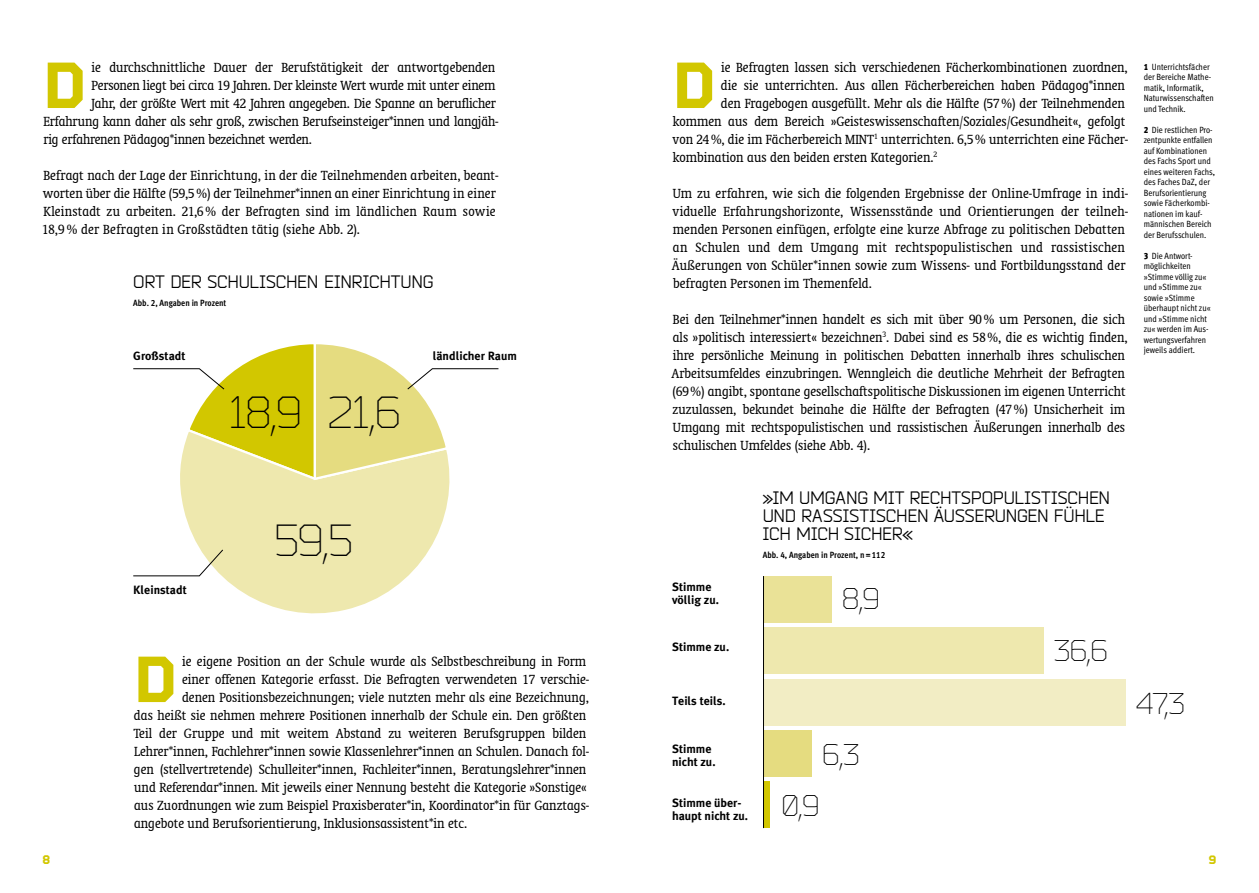
<style>
.page{position:relative;width:1259px;height:893px;background:#fff}
.page>*{position:absolute;margin:0;border:0;box-sizing:border-box;transform-origin:0 0}
.t1{font:900 64.05px "Bender";color:#d2c700}
.t2{font:300 45px "Bender";color:#000}
.t3{font:300 30px "Bender";color:#000}
.t4{font:18px/18px "Bender";letter-spacing:-.005em;color:#000}
.t5{font:condensed 15px/18px "Oranda BT";color:#000}
.t6{font:700 12px/13.5px "Meta Plus Lining";color:#000}
.t7{font:900 12px "Bender";color:#d2c700}
.t8{font:9px/10.5px "Meta Cond LF Book";color:#000}
.t9{font:9px "Meta Cond Bold LF";color:#000}
.s1{font-family:"Meta Cond LF Black"}
</style>
<div class="page">
<svg style="left:174px;top:482px;width:276px;height:132px"></svg>
<div style="left:763px;top:576px;width:68px;height:46px;background:#eae297"></div>
<div style="left:763px;top:627px;width:280px;height:47px;background:#eee8ae"></div>
<div style="left:763px;top:679px;width:362px;height:46px;background:#f2edc4"></div>
<div style="left:763px;top:730px;width:48px;height:47px;background:#e5dc80"></div>
<div style="left:763px;top:782px;width:7px;height:46px;background:#d2c700"></div>
<hr style="left:763px;top:576px;width:1px;height:252px;background:#000">
<svg style="left:133px;top:549px;width:90px;height:27px"></svg>
<svg style="left:133px;top:344px;width:366px;height:138px"></svg>
<h1 class="t1" style="left:44px;top:46px;width:43px">D</h1>
<p class="t5" style="left:91px;top:58px;width:405px">ie durchschnittliche Dauer der Berufstätigkeit der antwortgebenden</p>
<p class="t5" style="left:92px;top:76px;width:405px">Personen liegt bei circa 19 Jahren. Der kleinste Wert wurde mit unter einem</p>
<p class="t5" style="left:91px;top:94px;width:406px">Jahr, der größte Wert mit 42 Jahren angegeben. Die Spanne an beruflicher</p>
<p class="t5" style="left:43px;top:112px;width:457px">Erfahrung kann daher als sehr groß, zwischen Berufseinsteiger*innen und langjäh-</p>
<p class="t5" style="left:43px;top:130px;width:270px">rig erfahrenen Pädagog*innen bezeichnet werden.</p>
<p class="t5" style="left:42px;top:166px;width:458px">Befragt nach der Lage der Einrichtung, in der die Teilnehmenden arbeiten, beant&shy;worten über die Hälfte (59,5%) der Teilnehmer*innen an einer Einrichtung in einer Kleinstadt zu arbeiten. 21,6% der Befragten sind im ländlichen Raum sowie 18,9 % der Befragten in Großstädten tätig (siehe Abb. 2).</p>
<p class="t4" style="left:133px;top:273px;width:302px">ORT DER SCHULISCHEN EINRICHTUNG</p>
<p class="t9" style="left:133px;top:298px;width:95px">Abb. 2, Angaben in Prozent</p>
<p class="t6" style="left:133px;top:349px;width:54px">Großstadt</p>
<p class="t6" style="left:133px;top:583px;width:55px">Kleinstadt</p>
<h2 class="t2" style="left:230px;top:384px;width:172px">18,9 21,6</h2>
<p class="t6" style="left:433px;top:349px;width:86px">ländlicher Raum</p>
<h2 class="t2" style="left:274px;top:513px;width:80px">59,5</h2>
<h1 class="t1" style="left:135px;top:640px;width:43px">D</h1>
<p class="t5" style="left:182px;top:652px;width:405px">ie eigene Position an der Schule wurde als Selbstbeschreibung in Form</p>
<p class="t5" style="left:182px;top:670px;width:409px">einer offenen Kategorie erfasst. Die Befragten verwendeten 17 verschie-</p>
<p class="t5" style="left:182px;top:688px;width:408px">denen Positionsbezeichnungen; viele nutzten mehr als eine Bezeichnung,</p>
<p class="t5" style="left:134px;top:706px;width:454px">das heißt sie nehmen mehrere Positionen innerhalb der Schule ein. Den größten</p>
<p class="t5" style="left:134px;top:724px;width:454px">Teil der Gruppe und mit weitem Abstand zu weiteren Berufsgruppen bilden</p>
<p class="t5" style="left:134px;top:742px;width:457px">Lehrer*innen, Fachlehrer*innen sowie Klassenlehrer*innen an Schulen. Danach fol-</p>
<p class="t5" style="left:134px;top:760px;width:454px">gen (stellvertretende) Schulleiter*innen, Fachleiter*innen, Beratungslehrer*innen</p>
<p class="t5" style="left:134px;top:778px;width:454px">und Referendar*innen. Mit jeweils einer Nennung besteht die Kategorie »Sonstige«</p>
<p class="t5" style="left:134px;top:796px;width:456px">aus Zuordnungen wie zum Beispiel Praxisberater*in, Koordinator*in für Ganztags-</p>
<p class="t5" style="left:134px;top:814px;width:335px">angebote und Berufsorientierung, Inklusionsassistent*in etc.</p>
<h1 class="t1" style="left:673px;top:46px;width:43px">D</h1>
<p class="t5" style="left:721px;top:58px;width:408px">ie Befragten lassen sich verschiedenen Fächerkombinationen zuordnen,</p>
<p class="t5" style="left:721px;top:76px;width:406px">die sie unterrichten. Aus allen Fächerbereichen haben Pädagog*innen</p>
<p class="t5" style="left:721px;top:94px;width:406px">den Fragebogen ausgefüllt. Mehr als die Hälfte (57%) der Teilnehmenden</p>
<p class="t5" style="left:673px;top:112px;width:454px">kommen aus dem Bereich »Geisteswissenschaften/Soziales/Gesundheit«, gefolgt</p>
<p class="t5" style="left:672px;top:130px;width:456px">von 24%, die im Fächerbereich MINT<sup>1</sup> unterrichten. 6,5% unterrichten eine Fächer-</p>
<p class="t5" style="left:673px;top:148px;width:266px">kombination aus den beiden ersten Kategorien.<sup>2</sup></p>
<p class="t5" style="left:672px;top:184px;width:458px">Um zu erfahren, wie sich die folgenden Ergebnisse der Online-Umfrage in indi&shy;viduelle Erfahrungshorizonte, Wissensstände und Orientierungen der teilneh&shy;menden Personen einfügen, erfolgte eine kurze Abfrage zu politischen Debatten an Schulen und dem Umgang mit rechtspopulistischen und rassistischen Äußerungen von Schüler*innen sowie zum Wissens- und Fortbildungsstand der befragten Personen im Themenfeld.</p>
<p class="t5" style="left:671px;top:310px;width:457px">Bei den Teilnehmer*innen handelt es sich mit über 90% um Personen, die sich als »politisch interessiert« bezeichnen<sup>3</sup>. Dabei sind es 58%, die es wichtig finden, ihre persönliche Meinung in politischen Debatten innerhalb ihres schulischen Arbeitsumfeldes einzubringen. Wenngleich die deutliche Mehrheit der Befragten (69%) angibt, spontane gesellschaftspolitische Diskussionen im eigenen Unterricht zuzulassen, bekundet beinahe die Hälfte der Befragten (47%) Unsicherheit im Umgang mit rechtspopulistischen und rassistischen Äußerungen innerhalb des schulischen Umfeldes (siehe Abb. 4).</p>
<p class="t8" style="left:1143px;top:61px;width:72px"><span class="s1">1</span> Unterrichtsfächer der Bereiche Mathe&shy;matik, Informatik,<br>Naturwissenschaften und Technik.</p>
<p class="t8" style="left:1143px;top:124px;width:73px"><span class="s1">2</span> Die restlichen Pro&shy;zentpunkte entfallen auf Kombinationen des Fachs Sport und eines weiteren Fachs, des Faches DaZ, der<br>Berufsorientierung sowie Fächerkombi&shy;nationen im kauf&shy;männischen Bereich der Berufsschulen.</p>
<p class="t8" style="left:1143px;top:250px;width:68px"><span class="s1">3</span> Die Antwort--- möglichkeiten »Stimme völlig zu« und »Stimme zu« sowie »Stimme überhaupt nicht zu« und »Stimme nicht zu« werden im Aus&shy;wertungsverfahren jeweils addiert.</p>
<p class="t4" style="left:763px;top:489px;width:349px">»IM UMGANG MIT RECHTSPOPULISTISCHEN<br>UND RASSISTISCHEN ÄUSSERUNGEN FÜHLE<br>ICH MICH SICHER«</p>
<p class="t9" style="left:763px;top:550px;width:124px">Abb. 4, Angaben in Prozent, n=112</p>
<p class="t6" style="left:672px;top:580px;width:48px">Stimme völlig zu.</p>
<h3 class="t3" style="left:841px;top:581px;width:40px">8,9</h3>
<p class="t6" style="left:672px;top:640px;width:59px">Stimme zu.</p>
<h3 class="t3" style="left:1054px;top:632px;width:55px">36,6</h3>
<p class="t6" style="left:672px;top:694px;width:55px">Teils teils.</p>
<h3 class="t3" style="left:1136px;top:686px;width:50px">47,3</h3>
<p class="t6" style="left:672px;top:742px;width:45px">Stimme nicht zu.</p>
<p class="t6" style="left:672px;top:796px;width:78px">Stimme über&shy;haupt nicht zu.</p>
<h3 class="t3" style="left:822px;top:736px;width:38px">6,3</h3>
<h3 class="t3" style="left:781px;top:787px;width:40px">0,9</h3>
<p class="t7" style="left:43px;top:852px;width:9px">8</p>
<p class="t7" style="left:1208px;top:852px;width:9px">9</p>
</div>
